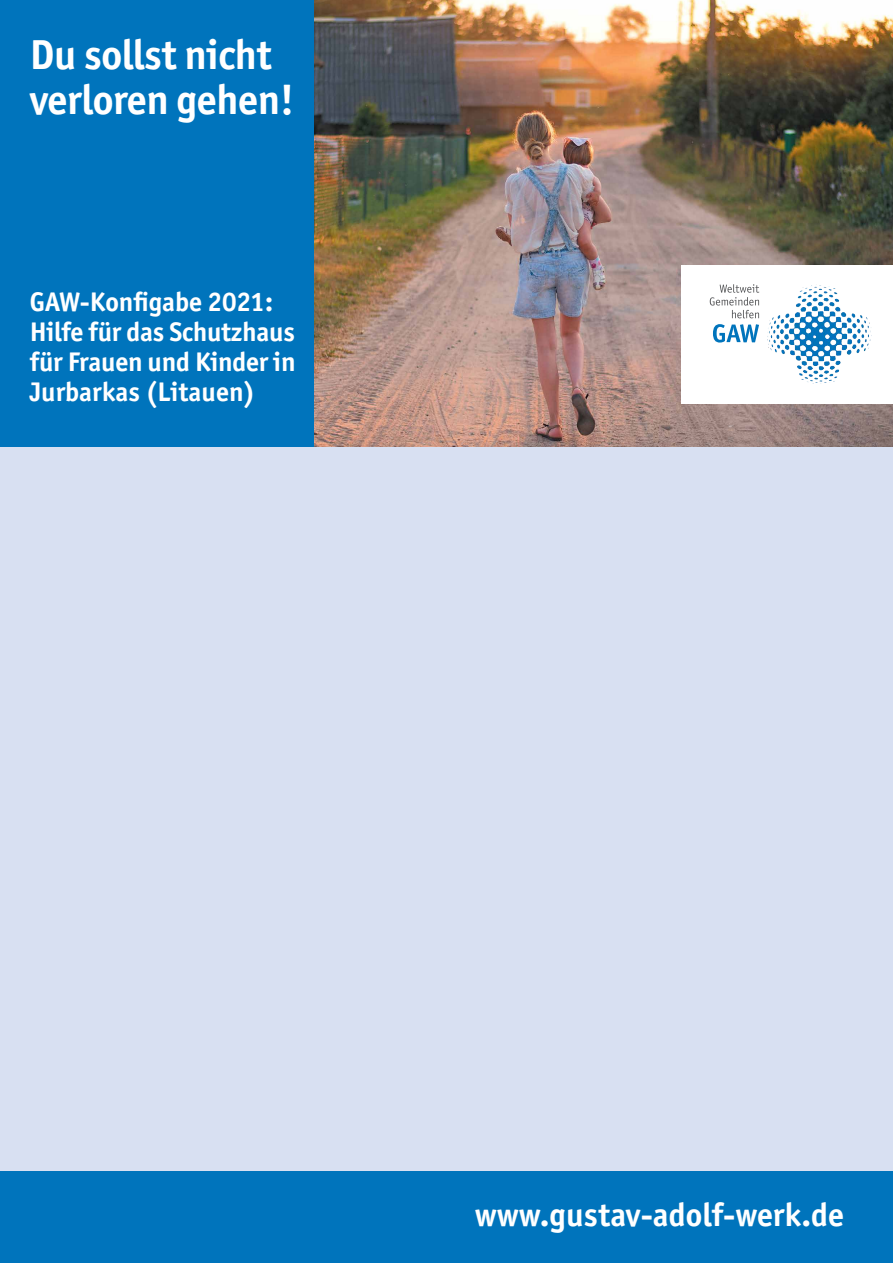
<style>
.page{position:relative;width:893px;height:1263px;background:#fff}
.page>*{position:absolute;margin:0;border:0;box-sizing:border-box;transform-origin:0 0}
.t1{font:700 42px/45px "Officina San ITC";letter-spacing:-.01em;color:#fff}
.t2{font:700 33px "Officina San ITC";color:#fff}
.t3{font:700 27px/30px "Officina San ITC";letter-spacing:-.01em;color:#fff}
</style>
<div class="page">
<div style="left:0;top:437px;width:893px;height:826px;background:#d8e0f2"></div>
<div style="left:0;top:1172px;width:893px;height:91px;background:#0074bc"></div>
<div style="left:0;top:0;width:319px;height:446px;background:#0074bc"></div>
<img style="left:315px;top:0;width:578px;height:446px">
<div style="left:682px;top:265px;width:211px;height:139px;background:#fff"></div>
<svg style="left:713px;top:324px;width:46px;height:19px"></svg>
<svg style="left:710px;top:284px;width:49px;height:34px"></svg>
<img style="left:799px;top:285px;width:37px;height:10px">
<h1 class="t1" style="left:30px;top:32px;width:266px">Du sollst nicht verloren gehen!</h1>
<p class="t3" style="left:30px;top:286px;width:267px">GAW-Konfigabe 2021:<br>Hilfe für das Schutzhaus für Frauen und Kinder in<br>Jurbarkas (Litauen)</p>
<p class="t2" style="left:475px;top:1194px;width:371px">www.gustav-adolf-werk.de</p>
</div>
